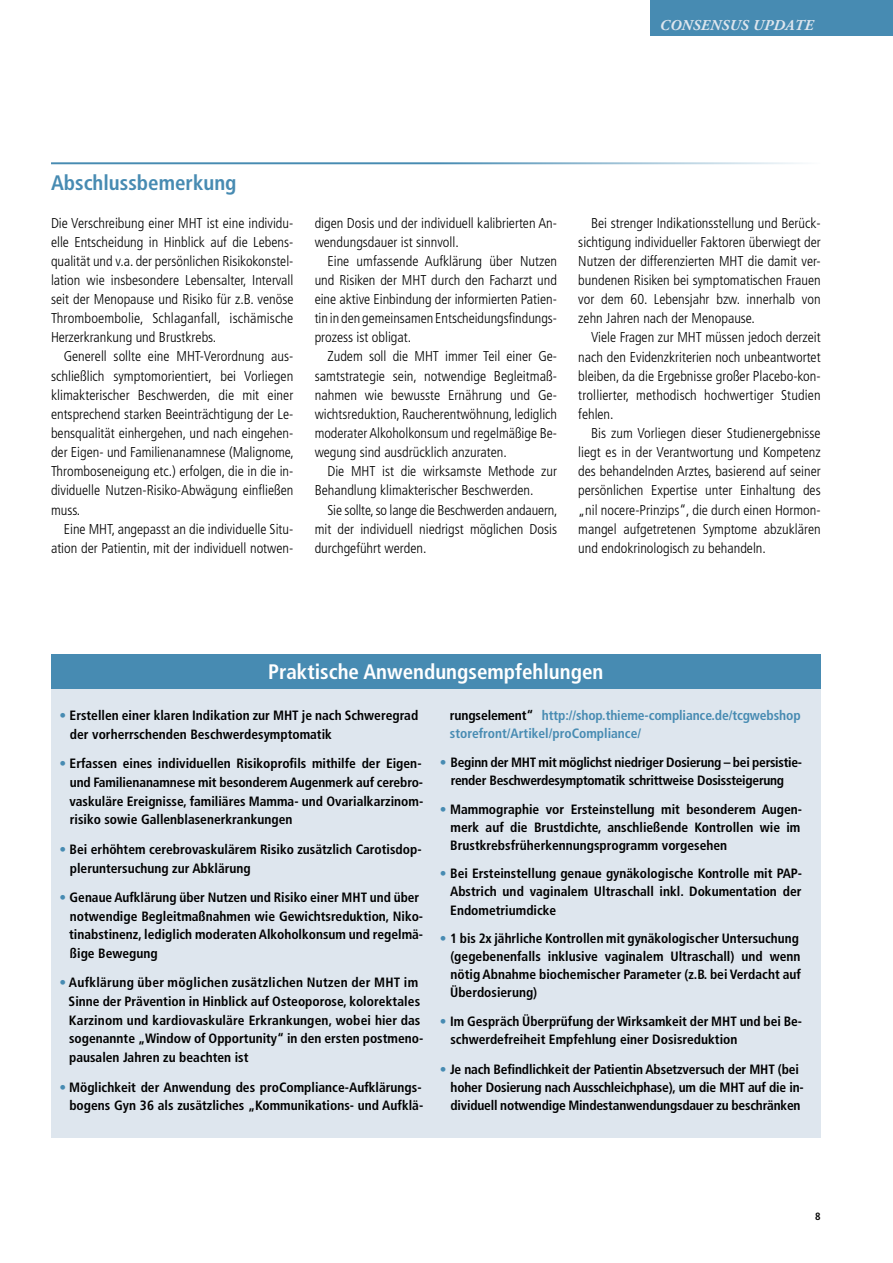
<style>
.page{position:relative;width:893px;height:1263px;background:#fff}
.page>*{position:absolute;margin:0;border:0;box-sizing:border-box;transform-origin:0 0}
.t1{font:700 condensed 21px "Frutiger";color:#fff}
.t2{font:700 condensed 21px "Frutiger";color:#478bb2}
.t3{font:italic 700 15px "Adobe Garamond";letter-spacing:.025em;color:#dee6ee}
.t4{font:300 condensed 14.25px/19.2px "Frutiger";color:#000;text-align:justify}
.t5{font:700 condensed 13.5px/18.8px "Frutiger";color:#000}
.t6{font:700 condensed 13.5px/18px "Frutiger";letter-spacing:-.02em;color:#000;text-align:center}
.t7{font:700 condensed 13.5px/18px "Frutiger";letter-spacing:-.01em;color:#478bb2}
.t8{font:700 condensed 10.5px "Frutiger";color:#000}
.s1{color:#478bb2}
.s2{color:#000}
</style>
<div class="page">
<div style="left:651px;top:0;width:242px;height:36px;background:#478bb2"></div>
<div style="left:51px;top:685px;width:770px;height:452px;background:#dee6ee"></div>
<div style="left:51px;top:654px;width:770px;height:34px;background:#478bb2"></div>
<hr style="left:51px;top:162px;width:770px;height:2px;background:#478bb2">
<p class="t3" style="left:659px;top:17px;width:155px">CONSENSUS UPDATE</p>
<h1 class="t2" style="left:51px;top:170px;width:187px">Abschlussbemerkung</h1>
<p class="t4" style="left:51px;top:213px;width:244px">Die Verschreibung einer MHT ist eine individu&shy;elle Entscheidung in Hinblick auf die Lebens&shy;qualität und v.a. der persönlichen Risikokonstel&shy;lation wie insbesondere Lebensalter, Intervall seit der Menopause und Risiko für z.B. venöse Thromboembolie, Schlaganfall, ischämische Herzerkrankung und Brustkrebs.</p>
<p class="t4" style="left:51px;top:347px;width:244px;text-indent:13px">Generell sollte eine MHT-Verordnung aus&shy;schließlich symptomorientiert, bei Vorliegen klimakterischer Beschwerden, die mit einer entsprechend starken Beeinträchtigung der Le&shy;bensqualität einhergehen, und nach eingehen&shy;der Eigen- und Familienanamnese (Malignome, Thromboseneigung etc.) erfolgen, die in die in&shy;dividuelle Nutzen-Risiko-Abwägung einfließen muss.</p>
<p class="t4" style="left:51px;top:519px;width:244px;text-align:right">Eine MHT, angepasst an die individuelle Situ&shy;ation der Patientin, mit der individuell notwen-</p>
<p class="t4" style="left:315px;top:213px;width:244px">digen Dosis und der individuell kalibrierten An&shy;wendungsdauer ist sinnvoll.</p>
<p class="t4" style="left:315px;top:252px;width:244px;text-indent:13px">Eine umfassende Aufklärung über Nutzen und Risiken der MHT durch den Facharzt und eine aktive Einbindung der informierten Patien&shy;tin in den gemeinsamen Entscheidungsfindungs&shy;prozess ist obligat.</p>
<p class="t4" style="left:315px;top:347px;width:244px;text-indent:13px">Zudem soll die MHT immer Teil einer Ge&shy;samtstrategie sein, notwendige Begleitmaß&shy;nahmen wie bewusste Ernährung und Ge&shy;wichtsreduktion, Raucherentwöhnung, lediglich moderater Alkoholkonsum und regelmäßige Be&shy;wegung sind ausdrücklich anzuraten.</p>
<p class="t4" style="left:315px;top:462px;width:244px;text-indent:13px">Die MHT ist die wirksamste Methode zur<br>Behandlung klimakterischer Beschwerden.</p>
<p class="t4" style="left:315px;top:500px;width:244px;text-indent:13px">Sie sollte, so lange die Beschwerden andauern, mit der individuell niedrigst möglichen Dosis durchgeführt werden.</p>
<p class="t4" style="left:578px;top:213px;width:244px;text-indent:13px">Bei strenger Indikationsstellung und Berück&shy;sichtigung individueller Faktoren überwiegt der Nutzen der differenzierten MHT die damit ver&shy;bundenen Risiken bei symptomatischen Frauen vor dem 60. Lebensjahr bzw. innerhalb von zehn Jahren nach der Menopause.</p>
<p class="t4" style="left:578px;top:328px;width:244px;text-indent:13px">Viele Fragen zur MHT müssen jedoch derzeit nach den Evidenzkriterien noch unbeantwortet bleiben, da die Ergebnisse großer Placebo-kon&shy;trollierter, methodisch hochwertiger Studien fehlen.</p>
<p class="t4" style="left:578px;top:424px;width:244px;text-indent:13px">Bis zum Vorliegen dieser Studienergebnisse liegt es in der Verantwortung und Kompetenz des behandelnden Arztes, basierend auf seiner persönlichen Expertise unter Einhaltung des „nil nocere-Prinzips“, die durch einen Hormon&shy;mangel aufgetretenen Symptome abzuklären und endokrinologisch zu behandeln.</p>
<h1 class="t1" style="left:268px;top:659px;width:337px">Praktische Anwendungsempfehlungen</h1>
<p class="t5" style="left:70px;top:706px;width:350px;text-indent:-11px"><span class="s1">•</span> Erstellen einer klaren Indikation zur MHT je nach Schweregrad der vorherrschenden Beschwerdesymptomatik</p>
<p class="t5" style="left:69px;top:754px;width:355px;text-indent:-10px"><span class="s1">•</span> Erfassen eines individuellen Risikoprofils mithilfe der Eigen&shy;und Familienanamnese mit besonderem Augenmerk auf cerebro&shy;vaskuläre Ereignisse, familiäres Mamma- und Ovarialkarzinom&shy;risiko sowie Gallenblasenerkrankungen</p>
<p class="t5" style="left:70px;top:840px;width:352px;text-indent:-10px"><span class="s1">•</span> Bei erhöhtem cerebrovaskulärem Risiko zusätzlich Carotisdop&shy;pleruntersuchung zur Abklärung</p>
<p class="t5" style="left:69px;top:888px;width:355px;text-indent:-10px"><span class="s1">•</span> Genaue Aufklärung über Nutzen und Risiko einer MHT und über notwendige Begleitmaßnahmen wie Gewichtsreduktion, Niko&shy;tinabstinenz, lediglich moderaten Alkoholkonsum und regelmä&shy;ßige Bewegung</p>
<p class="t5" style="left:69px;top:973px;width:355px;text-indent:-9px"><span class="s1">•</span> Aufklärung über möglichen zusätzlichen Nutzen der MHT im Sinne der Prävention in Hinblick auf Osteoporose, kolorektales Karzinom und kardiovaskuläre Erkrankungen, wobei hier das sogenannte „Window of Opportunity“ in den ersten postmeno&shy;pausalen Jahren zu beachten ist</p>
<p class="t5" style="left:59px;top:1077px;width:365px;text-align:right"><span class="s1">•</span> Möglichkeit der Anwendung des proCompliance-Aufklärungs&shy;bogens Gyn 36 als zusätzliches „Kommunikations- und Aufklä-</p>
<p class="t7" style="left:450px;top:707px;width:352px"><span class="s2">rungselement“</span> http://shop.thieme-compliance.de/tcgwebshop storefront/Artikel/proCompliance/</p>
<p class="t6" style="left:440px;top:753px;width:363px"><span class="s1">•</span> Beginn der MHT mit möglichst niedriger Dosierung – bei persistie&shy;render Beschwerdesymptomatik schrittweise Dosissteigerung</p>
<p class="t5" style="left:450px;top:800px;width:352px;line-height:18px;text-align:justify;text-indent:-10px"><span class="s1">•</span> Mammographie vor Ersteinstellung mit besonderem Augen&shy;merk auf die Brustdichte, anschließende Kontrollen wie im Brustkrebsfrüherkennungsprogramm vorgesehen</p>
<p class="t5" style="left:450px;top:865px;width:354px;line-height:18px;text-align:justify;text-indent:-10px"><span class="s1">•</span> Bei Ersteinstellung genaue gynäkologische Kontrolle mit PAP-Abstrich und vaginalem Ultraschall inkl. Dokumentation der Endometriumdicke</p>
<p class="t5" style="left:450px;top:929px;width:352px;line-height:18px;text-indent:-10px"><span class="s1">•</span> 1 bis 2x jährliche Kontrollen mit gynäkologischer Untersuchung (gegebenenfalls inklusive vaginalem Ultraschall) und wenn nötig Abnahme biochemischer Parameter (z.B. bei Verdacht auf Überdosierung)</p>
<p class="t5" style="left:450px;top:1012px;width:353px;line-height:18px;text-indent:-10px"><span class="s1">•</span> Im Gespräch Überprüfung der Wirksamkeit der MHT und bei Be&shy;schwerdefreiheit Empfehlung einer Dosisreduktion</p>
<p class="t5" style="left:450px;top:1060px;width:354px;line-height:18px;text-indent:-11px"><span class="s1">•</span> Je nach Befindlichkeit der Patientin Absetzversuch der MHT (bei hoher Dosierung nach Ausschleichphase), um die MHT auf die in&shy;dividuell notwendige Mindestanwendungsdauer zu beschränken</p>
<p class="t8" style="left:815px;top:1210px;width:7px">8</p>
</div>
